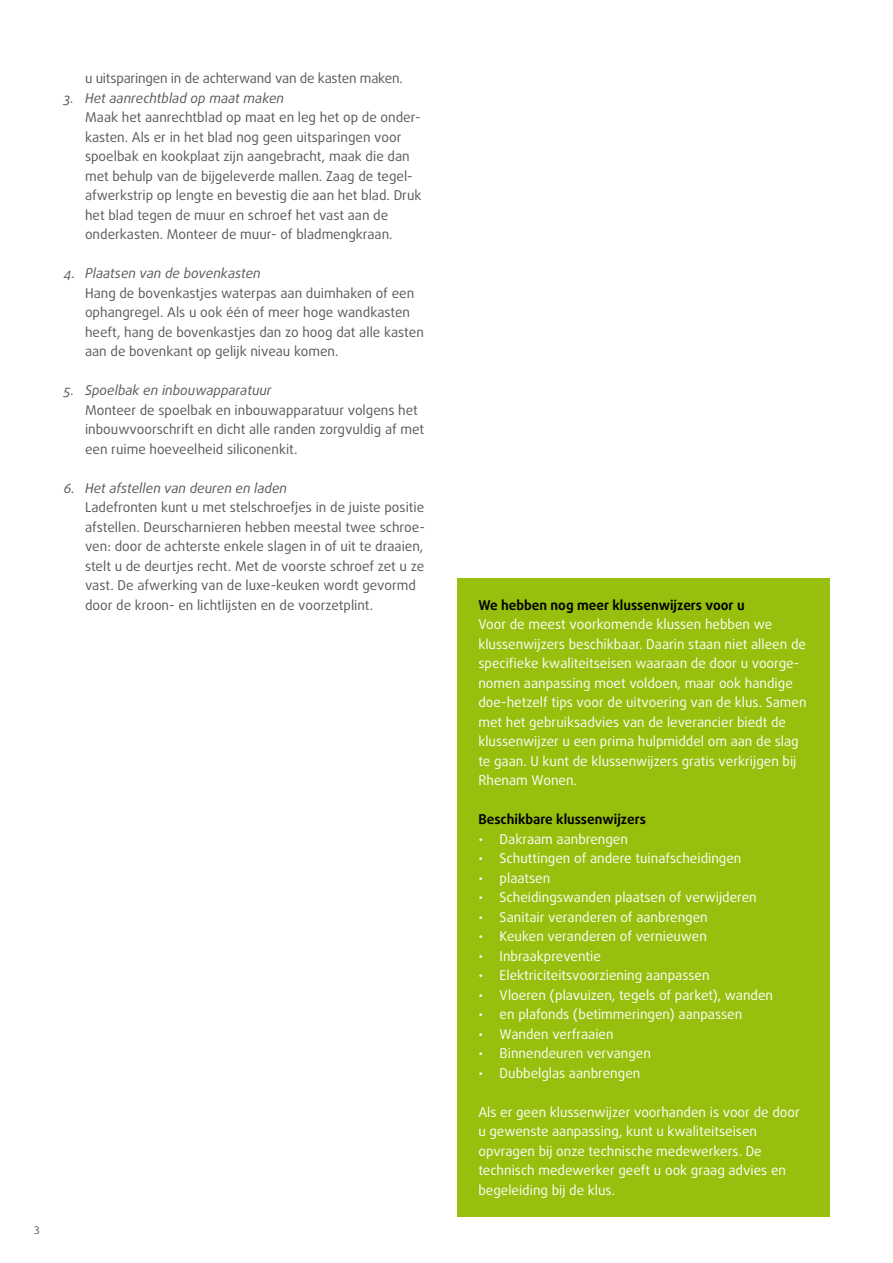
<style>
.page{position:relative;width:893px;height:1263px;background:#fff}
.page>*{position:absolute;margin:0;border:0;box-sizing:border-box;transform-origin:0 0}
.t1{font:13.5px/19.5px "Daxline Pro";color:#58585a}
.t2{font:13.5px/19.5px "Daxline Pro";color:#fff}
.t3{font:italic 13.5px "Daxline Pro";color:#58585a}
.t4{font:700 13.5px "Daxline Pro";color:#000}
.t5{font:10.5px "Daxline Pro";color:#58585a}
</style>
<div class="page">
<div style="left:457px;top:578px;width:372px;height:638px;background:#97bf0d"></div>
<p class="t1" style="left:85px;top:69px;width:319px">u uitsparingen in de achterwand van de kasten maken.</p>
<p class="t3" style="left:64px;top:89px;width:222px">3. Het aanrechtblad op maat maken</p>
<p class="t1" style="left:85px;top:108px;width:338px">Maak het aanrechtblad op maat en leg het op de onder&shy;kasten. Als er in het blad nog geen uitsparingen voor spoelbak en kookplaat zijn aangebracht, maak die dan met behulp van de bijgeleverde mallen. Zaag de tegel&shy;afwerkstrip op lengte en bevestig die aan het blad. Druk het blad tegen de muur en schroef het vast aan de onderkasten. Monteer de muur- of bladmengkraan.</p>
<p class="t3" style="left:64px;top:264px;width:199px">4. Plaatsen van de bovenkasten</p>
<p class="t1" style="left:85px;top:283px;width:340px">Hang de bovenkastjes waterpas aan duimhaken of een ophangregel. Als u ook één of meer hoge wandkasten heeft, hang de bovenkastjes dan zo hoog dat alle kasten aan de bovenkant op gelijk niveau komen.</p>
<p class="t3" style="left:64px;top:381px;width:209px">5. Spoelbak en inbouwapparatuur</p>
<p class="t1" style="left:85px;top:400px;width:341px">Monteer de spoelbak en inbouwapparatuur volgens het inbouwvoorschrift en dicht alle randen zorgvuldig af met een ruime hoeveelheid siliconenkit.</p>
<p class="t3" style="left:64px;top:479px;width:225px">6. Het afstellen van deuren en laden</p>
<p class="t1" style="left:85px;top:498px;width:341px">Ladefronten kunt u met stelschroefjes in de juiste positie afstellen. Deurscharnieren hebben meestal twee schroe&shy;ven: door de achterste enkele slagen in of uit te draaien, stelt u de deurtjes recht. Met de voorste schroef zet u ze vast. De afwerking van de luxe-keuken wordt gevormd door de kroon- en lichtlijsten en de voorzetplint.</p>
<p class="t5" style="left:34px;top:1223px;width:7px">3</p>
<p class="t4" style="left:478px;top:596px;width:268px">We hebben nog meer klussenwijzers voor u</p>
<p class="t2" style="left:478px;top:615px;width:330px">Voor de meest voorkomende klussen hebben we klussenwijzers beschikbaar. Daarin staan niet alleen de specifieke kwaliteitseisen waaraan de door u voorge&shy;nomen aanpassing moet voldoen, maar ook handige doe-hetzelf tips voor de uitvoering van de klus. Samen met het gebruiksadvies van de leverancier biedt de klussenwijzer u een prima hulpmiddel om aan de slag te gaan. U kunt de klussenwijzers gratis verkrijgen bij Rhenam Wonen.</p>
<p class="t4" style="left:478px;top:810px;width:169px">Beschikbare klussenwijzers</p>
<p class="t2" style="left:478px;top:829px;width:151px">• Dakraam aanbrengen</p>
<p class="t2" style="left:478px;top:849px;width:265px">• Schuttingen of andere tuinafscheidingen</p>
<p class="t2" style="left:478px;top:868px;width:73px">• plaatsen</p>
<p class="t2" style="left:478px;top:888px;width:280px">• Scheidingswanden plaatsen of verwijderen</p>
<p class="t2" style="left:478px;top:907px;width:231px">• Sanitair veranderen of aanbrengen</p>
<p class="t2" style="left:478px;top:927px;width:230px">• Keuken veranderen of vernieuwen</p>
<p class="t2" style="left:478px;top:946px;width:124px">• Inbraakpreventie</p>
<p class="t2" style="left:478px;top:966px;width:233px">• Elektriciteitsvoorziening aanpassen</p>
<p class="t2" style="left:478px;top:985px;width:296px">• Vloeren (plavuizen, tegels of parket), wanden</p>
<p class="t2" style="left:478px;top:1005px;width:265px">• en plafonds (betimmeringen) aanpassen</p>
<p class="t2" style="left:478px;top:1024px;width:137px">• Wanden verfraaien</p>
<p class="t2" style="left:478px;top:1044px;width:174px">• Binnendeuren vervangen</p>
<p class="t2" style="left:478px;top:1063px;width:164px">• Dubbelglas aanbrengen</p>
<p class="t2" style="left:478px;top:1102px;width:323px">Als er geen klussenwijzer voorhanden is voor de door u gewenste aanpassing, kunt u kwaliteitseisen opvragen bij onze technische medewerkers. De technisch medewerker geeft u ook graag advies en begeleiding bij de klus.</p>
</div>
